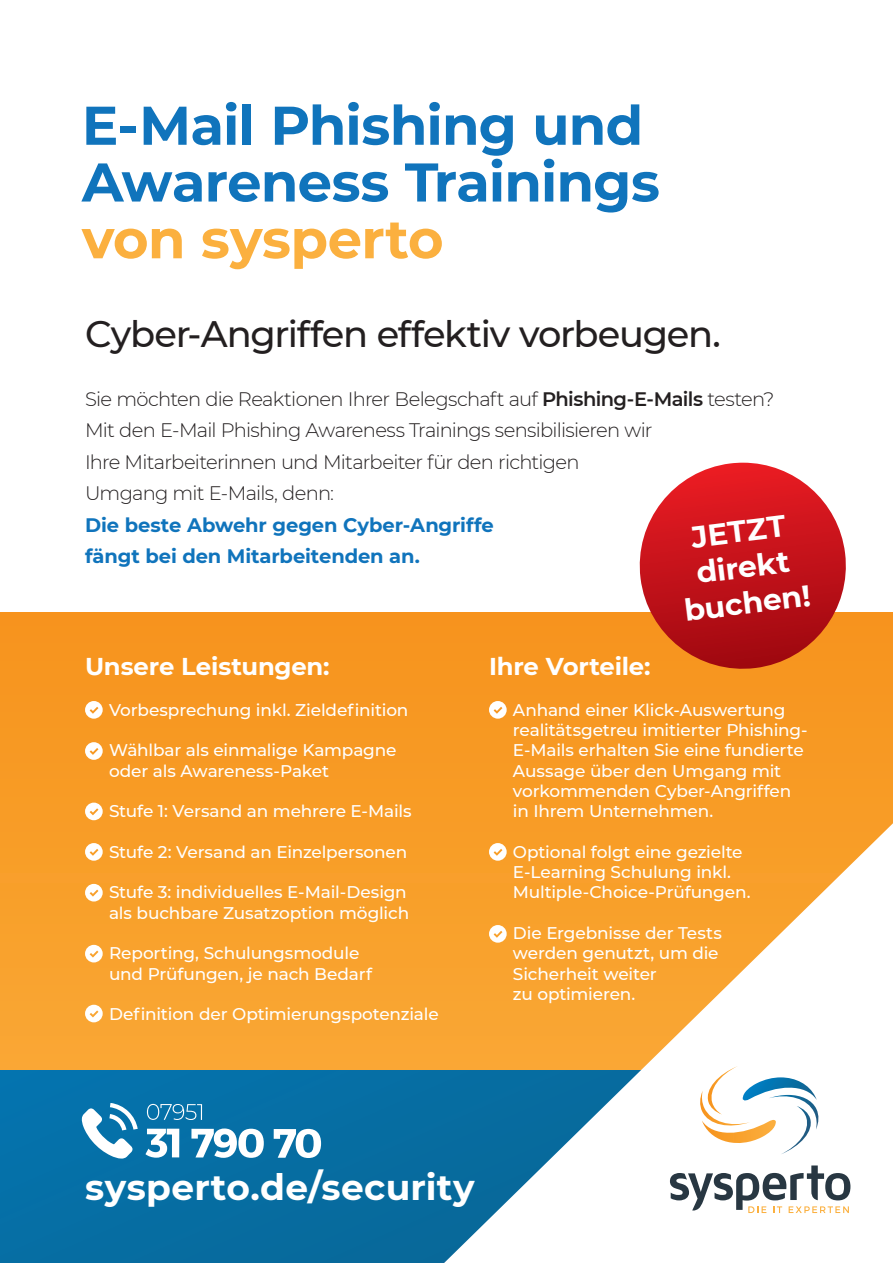
<style>
.page{position:relative;width:893px;height:1263px;background:#fff}
.page>*{position:absolute;margin:0;border:0;box-sizing:border-box;transform-origin:0 0}
.t1{font:700 54.45px/56.7px "Montserrat";letter-spacing:-.015em;color:#1074bc}
.t2{font:700 54.45px "Montserrat";letter-spacing:-.01em;color:#fbb03f}
.t3{font:500 36.9px "Montserrat";letter-spacing:-.035em;color:#231f20}
.t4{font:700 36px "Montserrat";letter-spacing:.01em;color:#fff}
.t5{font:700 30px/36px "Montserrat";color:#fff;text-align:center}
.t6{font:700 24.3px "Montserrat";letter-spacing:-.01em;color:#fff}
.t7{font:300 19.5px/31.5px "Montserrat";letter-spacing:-.035em;color:#231f20}
.t8{font:700 19.5px/31.5px "Montserrat";letter-spacing:-.005em;color:#1074bc}
.t9{font:500 16.95px/20.2px "Montserrat";letter-spacing:-.01em;color:#fff}
.s1{font-weight:600}
</style>
<div class="page">
<div style="left:0;top:612px;width:893px;height:651px;background:linear-gradient(to right,#f89e29,#f79721)"></div>
<div style="left:0;top:1070px;width:893px;height:193px;background:#066ea3"></div>
<svg style="left:147px;top:1104px;width:55px;height:16px"></svg>
<svg style="left:145px;top:1129px;width:34px;height:29px"></svg>
<svg style="left:191px;top:1128px;width:73px;height:30px"></svg>
<svg style="left:274px;top:1129px;width:47px;height:29px"></svg>
<svg style="left:82px;top:1103px;width:56px;height:56px"></svg>
<svg style="left:444px;top:823px;width:449px;height:440px"></svg>
<svg style="left:670px;top:1165px;width:180px;height:48px;background:#bbbdbe"></svg>
<svg style="left:699px;top:1066px;width:120px;height:88px;background:#e8e9e3"></svg>
<svg style="left:85px;top:701px;width:18px;height:18px"></svg>
<svg style="left:85px;top:742px;width:18px;height:18px"></svg>
<svg style="left:85px;top:803px;width:18px;height:17px"></svg>
<svg style="left:85px;top:843px;width:18px;height:18px"></svg>
<svg style="left:85px;top:884px;width:18px;height:17px"></svg>
<svg style="left:489px;top:701px;width:18px;height:18px"></svg>
<svg style="left:489px;top:843px;width:18px;height:18px"></svg>
<svg style="left:489px;top:925px;width:18px;height:18px"></svg>
<svg style="left:85px;top:945px;width:18px;height:17px"></svg>
<svg style="left:85px;top:1005px;width:18px;height:17px"></svg>
<svg style="left:634px;top:463px;width:218px;height:212px;background:#d3453b"></svg>
<h1 class="t1" style="left:82px;top:94px;width:580px">E-Mail Phishing und<br>Awareness Trainings</h1>
<h1 class="t2" style="left:82px;top:200px;width:363px">von sysperto</h1>
<h2 class="t3" style="left:85px;top:308px;width:637px">Cyber-Angriffen effektiv vorbeugen.</h2>
<p class="t7" style="left:85px;top:382px;width:691px">Sie möchten die Reaktionen Ihrer Belegschaft auf <span class="s1">Phishing-E-Mails</span> testen?<br>Mit den E-Mail Phishing Awareness Trainings sensibilisieren wir<br>Ihre Mitarbeiterinnen und Mitarbeiter für den richtigen<br>Umgang mit E-Mails, denn:</p>
<p class="t8" style="left:85px;top:508px;width:410px">Die beste Abwehr gegen Cyber-Angriffe fängt bei den Mitarbeitenden an.</p>
<h3 class="t5" style="left:673px;top:520px;width:128px;rotate:-7deg">JETZT direkt buchen!</h3>
<h3 class="t6" style="left:85px;top:649px;width:246px">Unsere Leistungen:</h3>
<p class="t9" style="left:109px;top:699px;width:301px">Vorbesprechung inkl. Zieldefinition</p>
<p class="t9" style="left:109px;top:739px;width:289px">Wählbar als einmalige Kampagne oder als Awareness-Paket</p>
<p class="t9" style="left:109px;top:800px;width:304px">Stufe 1: Versand an mehrere E-Mails</p>
<p class="t9" style="left:109px;top:841px;width:300px">Stufe 2: Versand an Einzelpersonen</p>
<p class="t9" style="left:109px;top:882px;width:302px">Stufe 3: individuelles E-Mail-Design als buchbare Zusatzoption möglich</p>
<p class="t9" style="left:109px;top:942px;width:265px">Reporting, Schulungsmodule und Prüfungen, je nach Bedarf</p>
<p class="t9" style="left:109px;top:1003px;width:331px">Definition der Optimierungspotenziale</p>
<h3 class="t6" style="left:489px;top:649px;width:163px">Ihre Vorteile:</h3>
<p class="t9" style="left:513px;top:699px;width:296px">Anhand einer Klick-Auswertung realitätsgetreu imitierter Phishing-<br>E-Mails erhalten Sie eine fundierte<br>Aussage über den Umgang mit vorkommenden Cyber-Angriffen in Ihrem Unternehmen.</p>
<p class="t9" style="left:513px;top:841px;width:239px">Optional folgt eine gezielte<br>E-Learning Schulung inkl.<br>Multiple-Choice-Prüfungen.</p>
<p class="t9" style="left:513px;top:922px;width:210px">Die Ergebnisse der Tests werden genutzt, um die<br>Sicherheit weiter<br>zu optimieren.</p>
<h3 class="t4" style="left:85px;top:1162px;width:391px">sysperto.de/security</h3>
</div>
